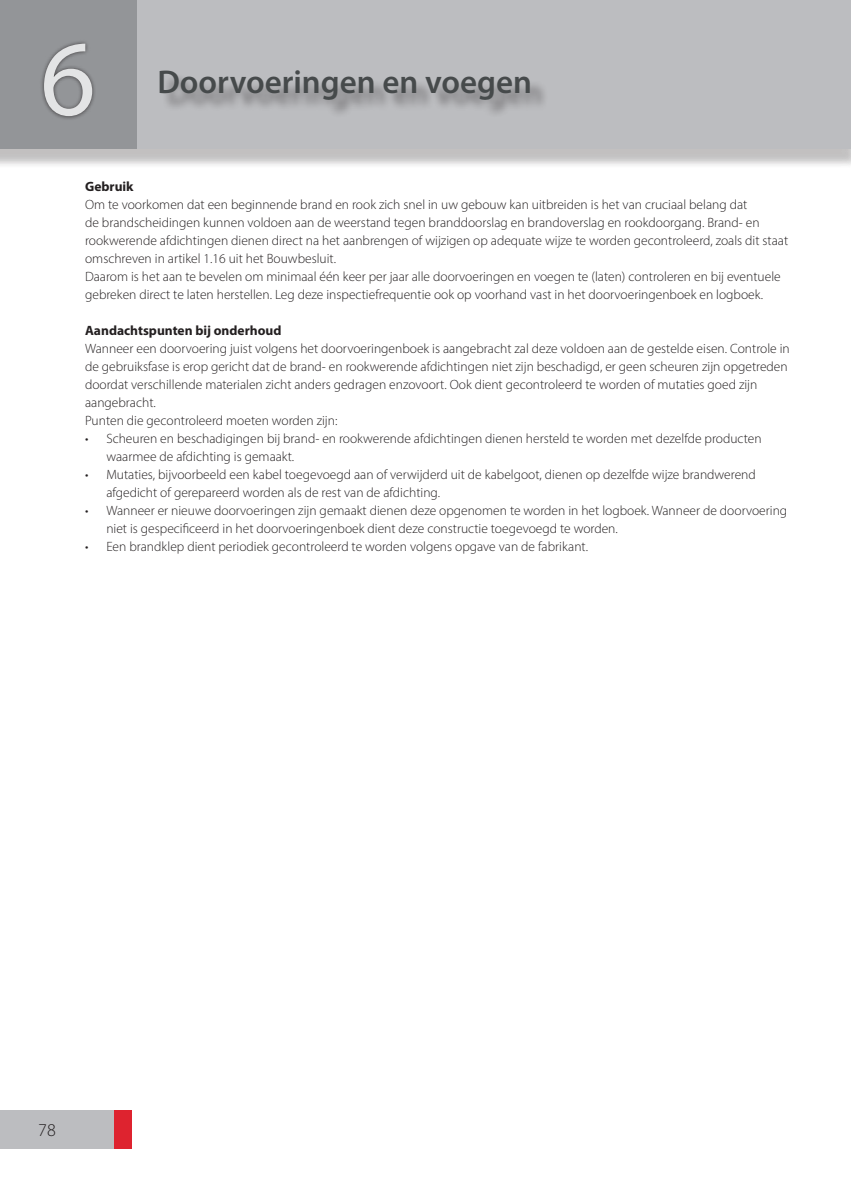
<style>
.page{position:relative;width:851px;height:1191px;background:#fff}
.page>*{position:absolute;margin:0;border:0;box-sizing:border-box;transform-origin:0 0}
.t1{font:108px "Myriad Pro";color:#fff}
.t2{font:600 33px "Myriad Pro";color:#464a4b}
.t3{font:300 18px "Myriad Pro";color:#231f20}
.t4{font:300 13.5px/18px "Myriad Pro";color:#231f20}
.t5{font:700 13.5px "Myriad Pro";color:#231f20}
</style>
<div class="page">
<hr style="left:850px;top:0;width:1px;height:149px;background:#bcbdc0">
<div style="left:0;top:1110px;width:132px;height:38px;background:#bcbdc0"></div>
<div style="left:115px;top:1110px;width:17px;height:38px;background:#de232f"></div>
<div style="left:0;top:0;width:850px;height:169px;background:#231f20;opacity:.15"></div>
<div style="left:0;top:0;width:850px;height:149px;background:#bcbdc0"></div>
<div style="left:0;top:0;width:136px;height:149px;background:#939598"></div>
<svg style="left:42px;top:41px;width:53px;height:78px"></svg>
<div style="left:162px;top:73px;width:386px;height:45px;background:#231f20;opacity:.45"></div>
<h1 class="t1" style="left:40px;top:12px;width:57px">6</h1>
<h2 class="t2" style="left:157px;top:61px;width:376px">Doorvoeringen en voegen</h2>
<p class="t5" style="left:85px;top:178px;width:50px">Gebruik</p>
<p class="t4" style="left:85px;top:196px;width:704px">Om te voorkomen dat een beginnende brand en rook zich snel in uw gebouw kan uitbreiden is het van cruciaal belang dat<br>de brandscheidingen kunnen voldoen aan de weerstand tegen branddoorslag en brandoverslag en rookdoorgang. Brand- en rookwerende afdichtingen dienen direct na het aanbrengen of wijzigen op adequate wijze te worden gecontroleerd, zoals dit staat omschreven in artikel 1.16 uit het Bouwbesluit.<br>Daarom is het aan te bevelen om minimaal één keer per jaar alle doorvoeringen en voegen te (laten) controleren en bij eventuele gebreken direct te laten herstellen. Leg deze inspectiefrequentie ook op voorhand vast in het doorvoeringenboek en logboek.</p>
<p class="t5" style="left:85px;top:322px;width:198px">Aandachtspunten bij onderhoud</p>
<p class="t4" style="left:85px;top:340px;width:706px">Wanneer een doorvoering juist volgens het doorvoeringenboek is aangebracht zal deze voldoen aan de gestelde eisen. Controle in de gebruiksfase is erop gericht dat de brand- en rookwerende afdichtingen niet zijn beschadigd, er geen scheuren zijn opgetreden doordat verschillende materialen zicht anders gedragen enzovoort. Ook dient gecontroleerd te worden of mutaties goed zijn aangebracht.<br>Punten die gecontroleerd moeten worden zijn:</p>
<p class="t4" style="left:106px;top:430px;width:656px;text-indent:-21px">• Scheuren en beschadigingen bij brand- en rookwerende afdichtingen dienen hersteld te worden met dezelfde producten waarmee de afdichting is gemaakt.</p>
<p class="t4" style="left:106px;top:466px;width:650px;text-indent:-21px">• Mutaties, bijvoorbeeld een kabel toegevoegd aan of verwijderd uit de kabelgoot, dienen op dezelfde wijze brandwerend afgedicht of gerepareerd worden als de rest van de afdichting.</p>
<p class="t4" style="left:106px;top:502px;width:682px;text-indent:-21px">• Wanneer er nieuwe doorvoeringen zijn gemaakt dienen deze opgenomen te worden in het logboek. Wanneer de doorvoering niet is gespecificeerd in het doorvoeringenboek dient deze constructie toegevoegd te worden.</p>
<p class="t4" style="left:85px;top:538px;width:504px">• Een brandklep dient periodiek gecontroleerd te worden volgens opgave van de fabrikant.</p>
<h3 class="t3" style="left:38px;top:1119px;width:19px">78</h3>
</div>
